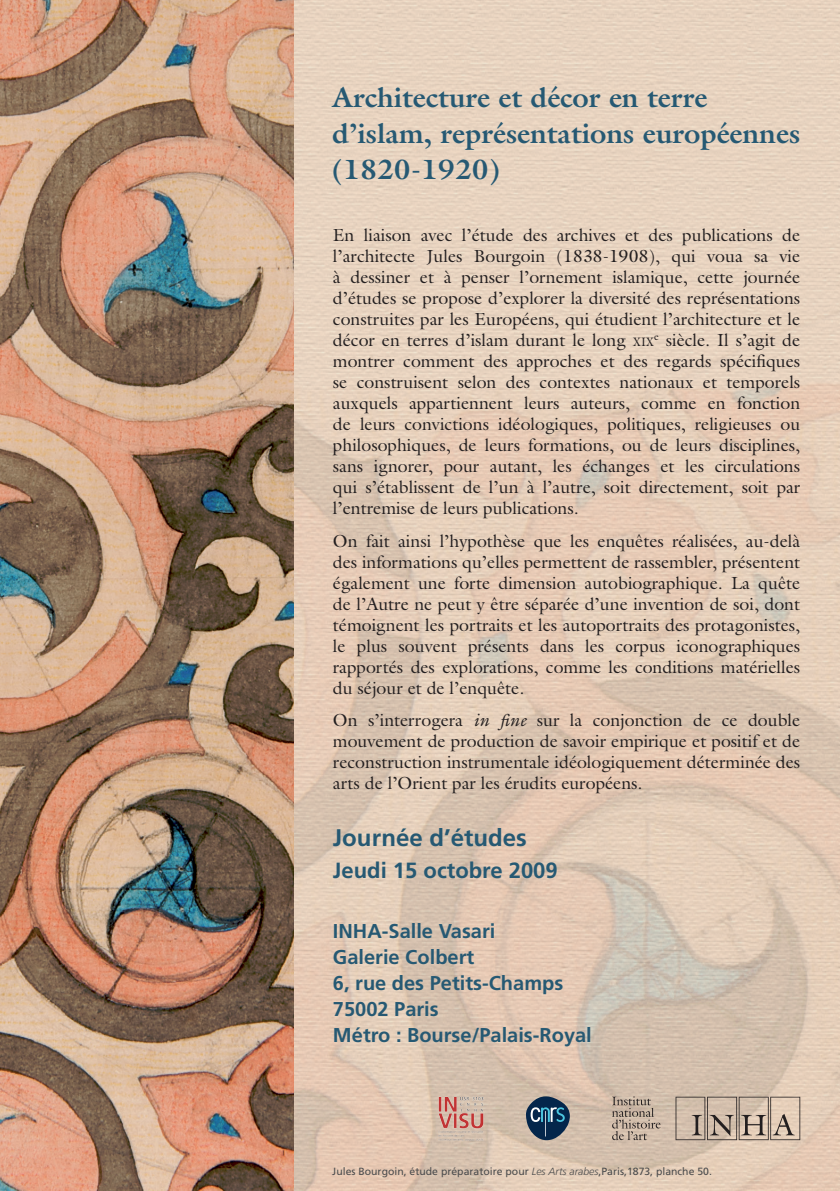
<style>
.page{position:relative;width:840px;height:1191px;background:#fff}
.page>*{position:absolute;margin:0;border:0;box-sizing:border-box;transform-origin:0 0}
.t1{font:700 28px/36px "Galliard";color:#265973}
.t2{font:700 24px "Frutiger";color:#265973}
.t3{font:700 22px "Frutiger";color:#265973}
.t4{font:700 20px/26px "Frutiger";color:#265973}
.t5{font:17.6px/21px "Galliard";color:#231f20;text-align:justify}
.t6{font:10.4px "Frutiger";color:#4b4c4d}
.s1{font-size:12.4px}
.s2{font-style:italic}
.s3{font-weight:300;font-style:italic}
</style>
<div class="page">
<img style="left:293px;top:0;width:546px;height:1191px">
<img style="left:0;top:0;width:293px;height:1191px">
<svg style="left:611px;top:1096px;width:49px;height:44px;background:#b5a394"></svg>
<svg style="left:675px;top:1096px;width:124px;height:44px;background:#bcaa99"></svg>
<svg style="left:525px;top:1096px;width:44px;height:44px;background:#486075"></svg>
<img style="left:438px;top:1096px;width:45px;height:44px">
<h1 class="t1" style="left:332px;top:79px;width:469px">Architecture et décor en terre d’islam, représentations européennes (1820-1920)</h1>
<p class="t5" style="left:333px;top:225px;width:468px">En liaison avec l’étude des archives et des publications de l’architecte Jules Bourgoin (1838-1908), qui voua sa vie à dessiner et à penser l’ornement islamique, cette journée d’études se propose d’explorer la diversité des représentations construites par les Européens, qui étudient l’architecture et le décor en terres d’islam durant le long <span class="s1">xix</span><sup>e</sup> siècle. Il s’agit de montrer comment des approches et des regards spécifiques se construisent selon des contextes nationaux et temporels auxquels appartiennent leurs auteurs, comme en fonction de leurs convictions idéologiques, politiques, religieuses ou philosophiques, de leurs formations, ou de leurs disciplines, sans ignorer, pour autant, les échanges et les circulations qui s’établissent de l’un à l’autre, soit directement, soit par l’entremise de leurs publications.</p>
<p class="t5" style="left:333px;top:530px;width:468px">On fait ainsi l’hypothèse que les enquêtes réalisées, au-delà des informations qu’elles permettent de rassembler, présentent également une forte dimension autobiographique. La quête de l’Autre ne peut y être séparée d’une invention de soi, dont témoignent les portraits et les autoportraits des protagonistes, le plus souvent présents dans les corpus iconographiques rapportés des explorations, comme les conditions matérielles du séjour et de l’enquête.</p>
<p class="t5" style="left:333px;top:709px;width:468px">On s’interrogera <span class="s2">in fine</span> sur la conjonction de ce double mouvement de production de savoir empirique et positif et de reconstruction instrumentale idéologiquement déterminée des arts de l’Orient par les érudits européens.</p>
<h2 class="t2" style="left:333px;top:823px;width:195px">Journée d’études</h2>
<p class="t3" style="left:333px;top:857px;width:226px">Jeudi 15 octobre 2009</p>
<p class="t4" style="left:333px;top:918px;width:260px">INHA-Salle Vasari<br>Galerie Colbert<br>6, rue des Petits-Champs<br>75002 Paris<br>Métro : Bourse/Palais-Royal</p>
<p class="t6" style="left:332px;top:1165px;width:381px">Jules Bourgoin, étude préparatoire pour <span class="s3">Les Arts arabes</span>,Paris,1873, planche 50.</p>
</div>
